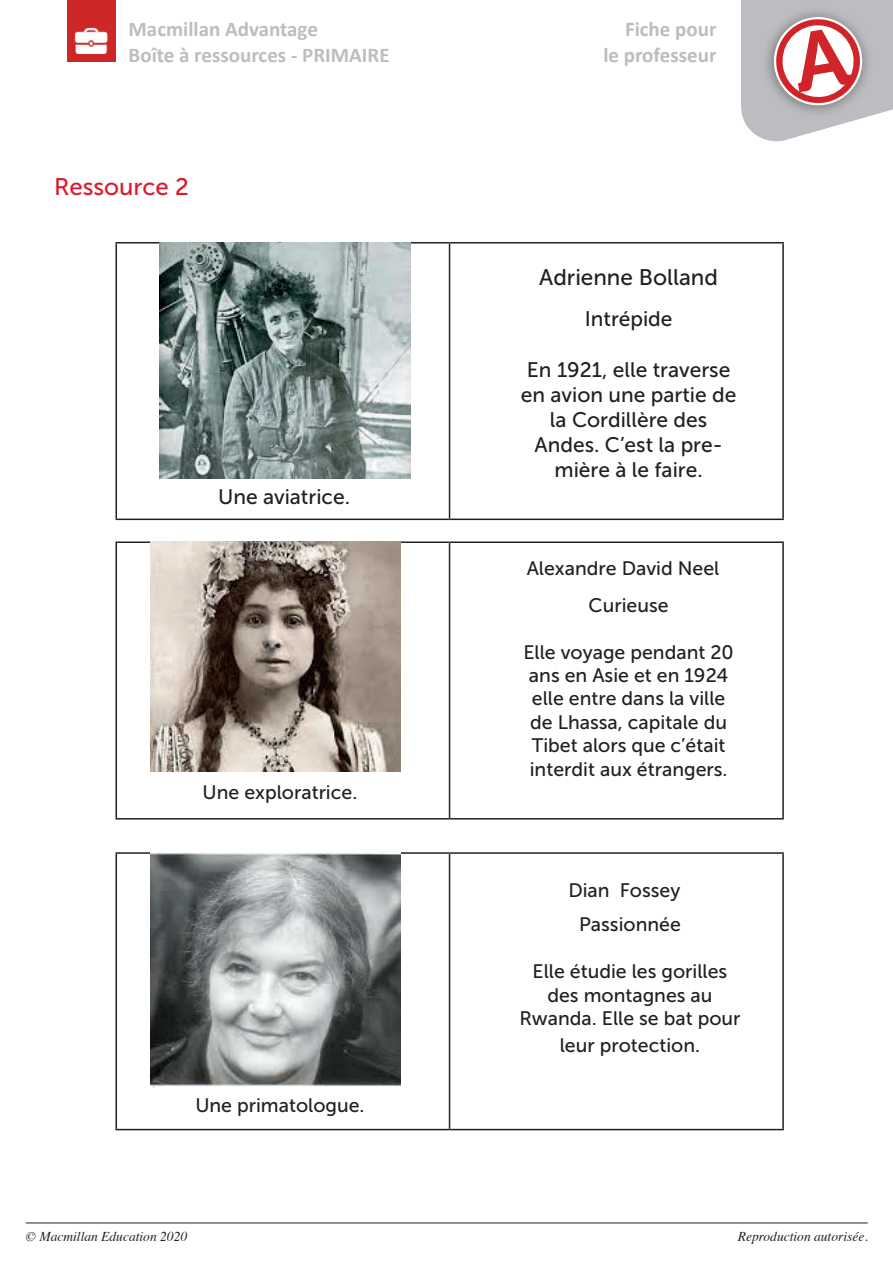
<style>
.page{position:relative;width:893px;height:1263px;background:#fff}
.page>*{position:absolute;margin:0;border:0;box-sizing:border-box;transform-origin:0 0}
.t1{font:24px "Museo Sans 500";color:#dd1a2c}
.t2{font:22.5px "Museo Sans 500";color:#231f20}
.t3{font:21px/25.2px "Museo Sans 500";color:#231f20;text-align:center}
.t4{font:700 21px/25.2px "Calibri";color:#bcbdc0}
.t5{font:19.5px/23.4px "Museo Sans 500";color:#231f20;text-align:center}
.t6{font:italic 13.5px "Times";color:#231f20}
</style>
<div class="page">
<hr style="left:26px;top:1222px;width:842px;height:1px;background:#231f20">
<img style="left:68px;top:0;width:47px;height:61px">
<hr style="left:116px;top:242px;width:334px;height:1px;background:#231f20">
<hr style="left:116px;top:243px;width:1px;height:276px;background:#231f20">
<hr style="left:450px;top:242px;width:334px;height:1px;background:#231f20">
<hr style="left:449px;top:243px;width:1px;height:276px;background:#231f20">
<hr style="left:782px;top:243px;width:2px;height:276px;background:#231f20">
<hr style="left:116px;top:519px;width:334px;height:1px;background:#231f20">
<hr style="left:450px;top:519px;width:334px;height:1px;background:#231f20">
<hr style="left:116px;top:541px;width:334px;height:2px;background:#231f20">
<hr style="left:116px;top:543px;width:1px;height:275px;background:#231f20">
<hr style="left:450px;top:541px;width:334px;height:2px;background:#231f20">
<hr style="left:449px;top:543px;width:1px;height:275px;background:#231f20">
<hr style="left:782px;top:543px;width:2px;height:275px;background:#231f20">
<hr style="left:116px;top:818px;width:334px;height:1px;background:#231f20">
<hr style="left:450px;top:818px;width:334px;height:1px;background:#231f20">
<hr style="left:116px;top:852px;width:334px;height:2px;background:#231f20">
<hr style="left:116px;top:854px;width:1px;height:275px;background:#231f20">
<hr style="left:450px;top:852px;width:334px;height:2px;background:#231f20">
<hr style="left:449px;top:854px;width:1px;height:275px;background:#231f20">
<hr style="left:782px;top:854px;width:2px;height:275px;background:#231f20">
<hr style="left:116px;top:1129px;width:334px;height:1px;background:#231f20">
<hr style="left:450px;top:1129px;width:334px;height:1px;background:#231f20">
<img style="left:150px;top:541px;width:251px;height:230px">
<img style="left:150px;top:852px;width:251px;height:235px">
<img style="left:160px;top:242px;width:250px;height:236px">
<svg style="left:741px;top:0;width:152px;height:142px"></svg>
<p class="t4" style="left:129px;top:17px;width:262px">Macmillan Advantage<br>Boîte à ressources - PRIMAIRE</p>
<p class="t4" style="left:603px;top:17px;width:115px;text-align:right">Fiche pour<br>le professeur</p>
<p class="t1" style="left:54px;top:173px;width:136px">Ressource 2</p>
<p class="t3" style="left:218px;top:484px;width:133px">Une aviatrice.</p>
<p class="t5" style="left:203px;top:781px;width:156px">Une exploratrice.</p>
<p class="t5" style="left:195px;top:1094px;width:171px">Une primatologue.</p>
<p class="t2" style="left:539px;top:265px;width:180px">Adrienne Bolland</p>
<p class="t3" style="left:585px;top:306px;width:89px">Intrépide</p>
<p class="t3" style="left:521px;top:357px;width:217px">En 1921, elle traverse en avion une partie de la Cordillère des<br>Andes. C’est la pre&shy;mière à le faire.</p>
<p class="t5" style="left:527px;top:556px;width:194px">Alexandre David Neel</p>
<p class="t5" style="left:589px;top:593px;width:81px">Curieuse</p>
<p class="t5" style="left:523px;top:640px;width:212px;text-align:left">Elle voyage pendant 20 ans en Asie et en 1924 elle entre dans la ville de Lhassa, capitale du<br>Tibet alors que c’était interdit aux étrangers.</p>
<p class="t5" style="left:568px;top:879px;width:113px">Dian Fossey</p>
<p class="t5" style="left:579px;top:913px;width:103px">Passionnée</p>
<p class="t5" style="left:519px;top:960px;width:223px">Elle étudie les gorilles des montagnes au<br>Rwanda. Elle se bat pour</p>
<p class="t5" style="left:560px;top:1033px;width:142px">leur protection.</p>
<p class="t6" style="left:26px;top:1225px;width:163px">© Macmillan Education 2020</p>
<p class="t6" style="left:738px;top:1225px;width:131px">Reproduction autorisée.</p>
</div>
